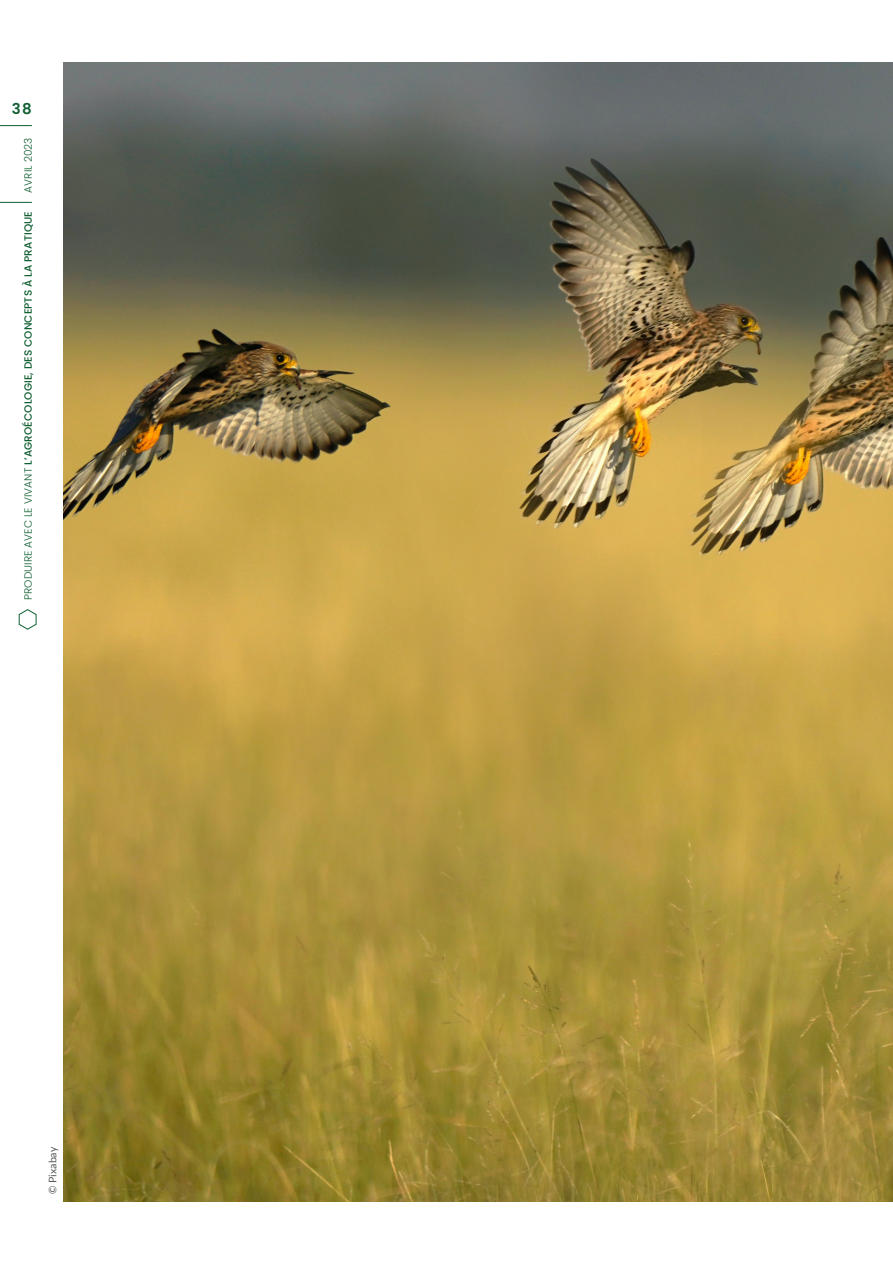
<style>
.page{position:relative;width:893px;height:1263px;background:#fff}
.page>*{position:absolute;margin:0;border:0;box-sizing:border-box;transform-origin:0 0}
.t1{font:600 15px "Poppins";color:#105f31}
.t2{font:500 10.5px "Poppins";letter-spacing:.01em;color:#105f31}
.t3{font:300 10.5px "Poppins";letter-spacing:.01em;color:#105f31}
.inter-titre-2{font:10.5px "Lato";color:#57585a}
.s1{font-weight:300}
</style>
<div class="page">
<img style="left:64px;top:63px;width:829px;height:1138px">
<svg style="left:18px;top:609px;width:19px;height:21px"></svg>
<hr style="left:0;top:202px;width:32px;height:1px;background:#105f31">
<hr style="left:0;top:125px;width:32px;height:1px;background:#105f31">
<h1 class="t1" style="left:12px;top:100px;width:22px">38</h1>
<p class="t3" style="left:22px;top:193px;width:57px;rotate:-90deg">AVRIL 2023</p>
<p class="t2" style="left:22px;top:600px;width:390px;rotate:-90deg"><span class="s1">PRODUIRE AVEC LE VIVANT</span> L’AGROÉCOLOGIE, DES CONCEPTS À LA PRATIQUE</p>
<p class="inter-titre-2" style="left:47px;top:1193px;width:48px;rotate:-90deg">© Pixabay</p>
</div>
